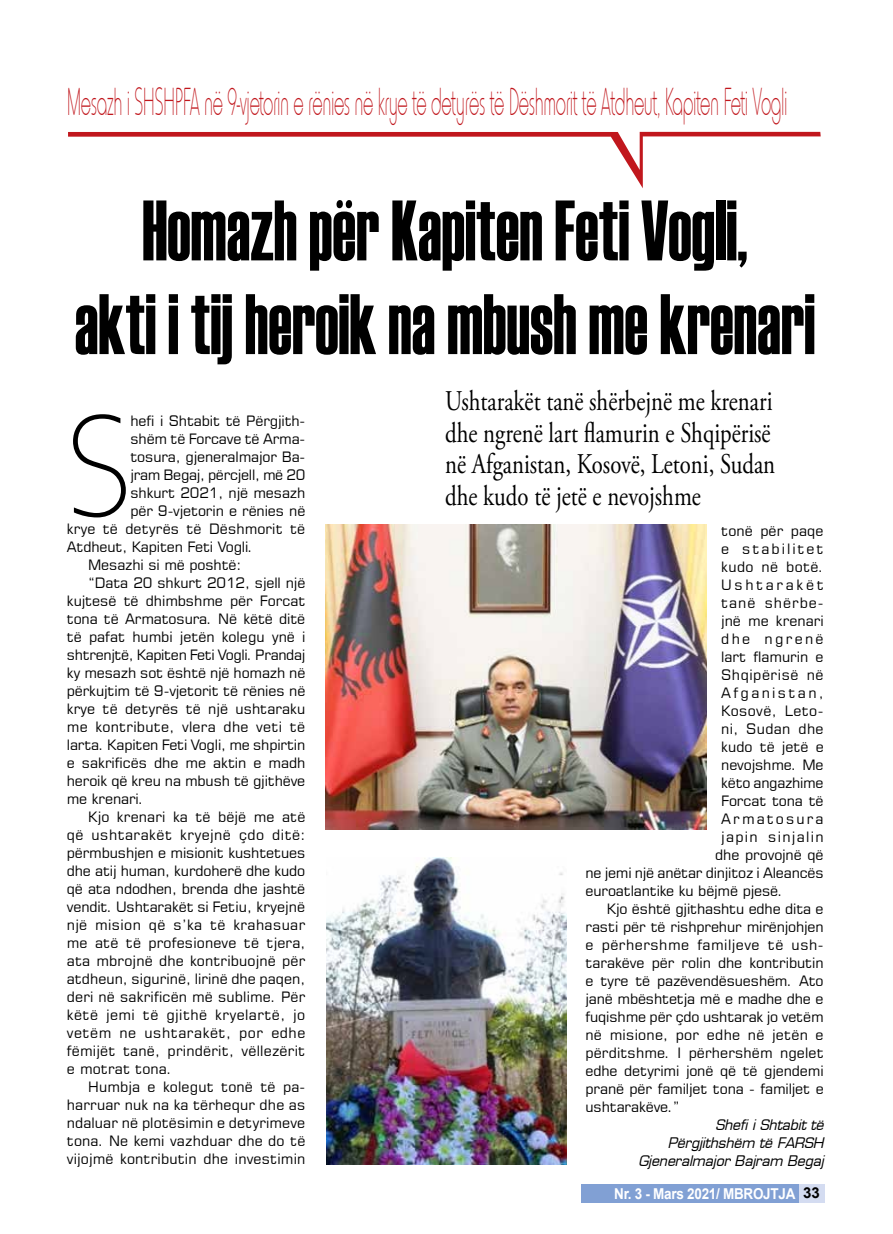
<style>
.page{position:relative;width:893px;height:1234px;background:#fff}
.page>*{position:absolute;margin:0;border:0;box-sizing:border-box;transform-origin:0 0}
.t1{font:149.25px "Horatio D Ligh";color:#000}
.t2{font:85.5px/93.6px "Haettenschweiler";color:#000;text-align:center;scale:.77 1}
.t3{font:40.5px "Horatio D Ligh";letter-spacing:-.02em;color:#c1171d;scale:.5 1}
.t4{font:28.5px/31.5px "Adobe Garamond Pro";color:#000;scale:.8 1}
.t5{font:700 15px "Arial";letter-spacing:-.02em;color:#fff;scale:.9 1}
.t6{font:14.25px "Square 721 BT";letter-spacing:-.005em;color:#000}
.t7{font:14.25px "Square 721 BT";letter-spacing:.03em;color:#000}
.t8{font:14.25px/18px "Square 721 BT Italic";letter-spacing:-.01em;color:#000;text-align:right}
.t9{font:14.25px "Square 721 BT";letter-spacing:.015em;color:#000}
.t10{font:14.25px "Square 721 BT";letter-spacing:.035em;color:#000}
.t11{font:14.25px "Square 721 BT";letter-spacing:.025em;color:#000}
.t12{font:14.25px "Square 721 BT";letter-spacing:-.025em;color:#000}
.t13{font:14.25px "Square 721 BT";letter-spacing:.02em;color:#000}
.t14{font:14.25px "Square 721 BT";letter-spacing:.09em;color:#000}
.t15{font:14.25px "Square 721 BT";letter-spacing:.04em;color:#000}
.t16{font:14.25px "Square 721 BT";letter-spacing:.14em;color:#000}
.t17{font:14.25px "Square 721 BT";letter-spacing:.07em;color:#000}
.t18{font:14.25px "Square 721 BT";letter-spacing:.165em;color:#000}
.t19{font:14.25px "Square 721 BT";letter-spacing:.185em;color:#000}
.t20{font:14.25px "Square 721 BT";letter-spacing:.145em;color:#000}
.t21{font:14.25px "Square 721 BT";letter-spacing:.16em;color:#000}
.s1{color:#000}
</style>
<div class="page">
<div style="left:581px;top:1184px;width:244px;height:18px;background:#81a0d4"></div>
<div style="left:799px;top:1184px;width:26px;height:18px;background:#d4dcf1"></div>
<svg style="left:68px;top:132px;width:753px;height:56px"></svg>
<img style="left:325px;top:524px;width:381px;height:305px">
<img style="left:326px;top:857px;width:241px;height:307px">
<h3 class="t3" style="left:67px;top:79px;width:1443px">Mesazh i SHSHPFA në 9-vjetorin e rënies në krye të detyrës të Dëshmorit të Atdheut, Kapiten Feti Vogli</h3>
<h2 class="t2" style="left:75px;top:184px;width:963px">Homazh për Kapiten Feti Vogli,<br>akti i tij heroik na mbush me krenari</h2>
<h1 class="t1" style="left:67px;top:383px;width:67px">S</h1>
<p class="t6" style="left:130px;top:411px;width:176px">hefi i Shtabit të Përgjith-</p>
<p class="t6" style="left:130px;top:429px;width:176px">shëm të Forcave të Arma-</p>
<p class="t6" style="left:130px;top:447px;width:176px">tosura, gjeneralmajor Ba-</p>
<p class="t6" style="left:130px;top:465px;width:176px">jram Begaj, përcjell, më 20</p>
<p class="t6" style="left:130px;top:483px;width:176px">shkurt 2021, një mesazh</p>
<p class="t6" style="left:130px;top:501px;width:176px">për 9-vjetorin e rënies në</p>
<p class="t6" style="left:67px;top:519px;width:240px">krye të detyrës të Dëshmorit të</p>
<p class="t6" style="left:67px;top:537px;width:188px">Atdheut, Kapiten Feti Vogli.</p>
<p class="t6" style="left:88px;top:555px;width:155px">Mesazhi si më poshtë:</p>
<p class="t6" style="left:88px;top:573px;width:219px">“Data 20 shkurt 2012, sjell një</p>
<p class="t6" style="left:67px;top:591px;width:240px">kujtesë të dhimbshme për Forcat</p>
<p class="t6" style="left:67px;top:609px;width:240px">tona të Armatosura. Në këtë ditë</p>
<p class="t6" style="left:67px;top:627px;width:240px">të pafat humbi jetën kolegu ynë i</p>
<p class="t12" style="left:67px;top:645px;width:240px">shtrenjtë, Kapiten Feti Vogli. Prandaj</p>
<p class="t6" style="left:67px;top:663px;width:240px">ky mesazh sot është një homazh në</p>
<p class="t6" style="left:67px;top:681px;width:240px">përkujtim të 9-vjetorit të rënies në</p>
<p class="t6" style="left:67px;top:699px;width:240px">krye të detyrës të një ushtaraku</p>
<p class="t13" style="left:67px;top:717px;width:240px">me kontribute, vlera dhe veti të</p>
<p class="t6" style="left:67px;top:735px;width:240px">larta. Kapiten Feti Vogli, me shpirtin</p>
<p class="t6" style="left:67px;top:753px;width:240px">e sakrificës dhe me aktin e madh</p>
<p class="t6" style="left:67px;top:771px;width:240px">heroik që kreu na mbush të gjithëve</p>
<p class="t6" style="left:67px;top:789px;width:78px">me krenari.</p>
<p class="t6" style="left:88px;top:807px;width:219px">Kjo krenari ka të bëjë me atë</p>
<p class="t7" style="left:67px;top:825px;width:240px">që ushtarakët kryejnë çdo ditë:</p>
<p class="t6" style="left:67px;top:843px;width:240px">përmbushjen e misionit kushtetues</p>
<p class="t6" style="left:67px;top:861px;width:240px">dhe atij human, kurdoherë dhe kudo</p>
<p class="t6" style="left:67px;top:879px;width:240px">që ata ndodhen, brenda dhe jashtë</p>
<p class="t6" style="left:67px;top:897px;width:240px">vendit. Ushtarakët si Fetiu, kryejnë</p>
<p class="t11" style="left:67px;top:915px;width:240px">një mision që s’ka të krahasuar</p>
<p class="t6" style="left:67px;top:933px;width:240px">me atë të profesioneve të tjera,</p>
<p class="t6" style="left:67px;top:951px;width:240px">ata mbrojnë dhe kontribuojnë për</p>
<p class="t6" style="left:67px;top:969px;width:240px">atdheun, sigurinë, lirinë dhe paqen,</p>
<p class="t6" style="left:67px;top:987px;width:240px">deri në sakrificën më sublime. Për</p>
<p class="t7" style="left:67px;top:1005px;width:240px">këtë jemi të gjithë kryelartë, jo</p>
<p class="t10" style="left:67px;top:1023px;width:240px">vetëm ne ushtarakët, por edhe</p>
<p class="t9" style="left:67px;top:1041px;width:240px">fëmijët tanë, prindërit, vëllezërit</p>
<p class="t6" style="left:67px;top:1059px;width:107px">e motrat tona.</p>
<p class="t6" style="left:88px;top:1077px;width:219px">Humbja e kolegut tonë të pa-</p>
<p class="t6" style="left:67px;top:1095px;width:240px">harruar nuk na ka tërhequr dhe as</p>
<p class="t6" style="left:67px;top:1113px;width:240px">ndaluar në plotësimin e detyrimeve</p>
<p class="t6" style="left:67px;top:1131px;width:240px">tona. Ne kemi vazhduar dhe do të</p>
<p class="t6" style="left:67px;top:1149px;width:240px">vijojmë kontributin dhe investimin</p>
<h3 class="t4" style="left:445px;top:386px;width:414px">Ushtarakët tanë shërbejnë me krenari dhe ngrenë lart flamurin e Shqipërisë në Afganistan, Kosovë, Letoni, Sudan dhe kudo të jetë e nevojshme</h3>
<p class="t6" style="left:721px;top:521px;width:104px">tonë për paqe</p>
<p class="t16" style="left:721px;top:539px;width:104px">e stabilitet</p>
<p class="t11" style="left:721px;top:557px;width:104px">kudo në botë.</p>
<p class="t19" style="left:721px;top:575px;width:104px">Ushtarakët</p>
<p class="t17" style="left:721px;top:593px;width:104px">tanë shërbe-</p>
<p class="t6" style="left:721px;top:611px;width:104px">jnë me krenari</p>
<p class="t21" style="left:721px;top:629px;width:104px">dhe ngrenë</p>
<p class="t6" style="left:721px;top:647px;width:104px">lart flamurin e</p>
<p class="t15" style="left:721px;top:665px;width:104px">Shqipërisë në</p>
<p class="t18" style="left:721px;top:683px;width:104px">Afganistan,</p>
<p class="t7" style="left:721px;top:701px;width:104px">Kosovë, Leto-</p>
<p class="t11" style="left:721px;top:719px;width:104px">ni, Sudan dhe</p>
<p class="t6" style="left:721px;top:737px;width:104px">kudo të jetë e</p>
<p class="t6" style="left:721px;top:755px;width:104px">nevojshme. Me</p>
<p class="t6" style="left:721px;top:773px;width:104px">këto angazhime</p>
<p class="t6" style="left:721px;top:791px;width:104px">Forcat tona të</p>
<p class="t20" style="left:721px;top:809px;width:104px">Armatosura</p>
<p class="t14" style="left:721px;top:827px;width:104px">japin sinjalin</p>
<p class="t6" style="left:715px;top:845px;width:110px">dhe provojnë që</p>
<p class="t6" style="left:585px;top:863px;width:240px">ne jemi një anëtar dinjitoz i Aleancës</p>
<p class="t6" style="left:585px;top:881px;width:199px">euroatlantike ku bëjmë pjesë.</p>
<p class="t6" style="left:607px;top:899px;width:218px">Kjo është gjithashtu edhe dita e</p>
<p class="t6" style="left:585px;top:917px;width:240px">rasti për të rishprehur mirënjohjen</p>
<p class="t10" style="left:585px;top:935px;width:240px">e përhershme familjeve të ush-</p>
<p class="t6" style="left:585px;top:953px;width:240px">tarakëve për rolin dhe kontributin</p>
<p class="t6" style="left:585px;top:971px;width:240px">e tyre të pazëvendësueshëm. Ato</p>
<p class="t6" style="left:585px;top:989px;width:240px">janë mbështetja më e madhe dhe e</p>
<p class="t6" style="left:585px;top:1007px;width:240px">fuqishme për çdo ushtarak jo vetëm</p>
<p class="t9" style="left:585px;top:1025px;width:240px">në misione, por edhe në jetën e</p>
<p class="t6" style="left:585px;top:1043px;width:240px">përditshme. I përhershëm ngelet</p>
<p class="t6" style="left:585px;top:1061px;width:240px">edhe detyrimi jonë që të gjendemi</p>
<p class="t6" style="left:585px;top:1079px;width:240px">pranë për familjet tona - familjet e</p>
<p class="t6" style="left:585px;top:1097px;width:96px">ushtarakëve.”</p>
<p class="t8" style="left:638px;top:1115px;width:187px">Shefi i Shtabit të<br>Përgjithshëm të FARSH<br>Gjeneralmajor Bajram Begaj</p>
<p class="t5" style="left:614px;top:1182px;width:230px">Nr. 3 - Mars 2021/ MBROJTJA <span class="s1">33</span></p>
</div>
